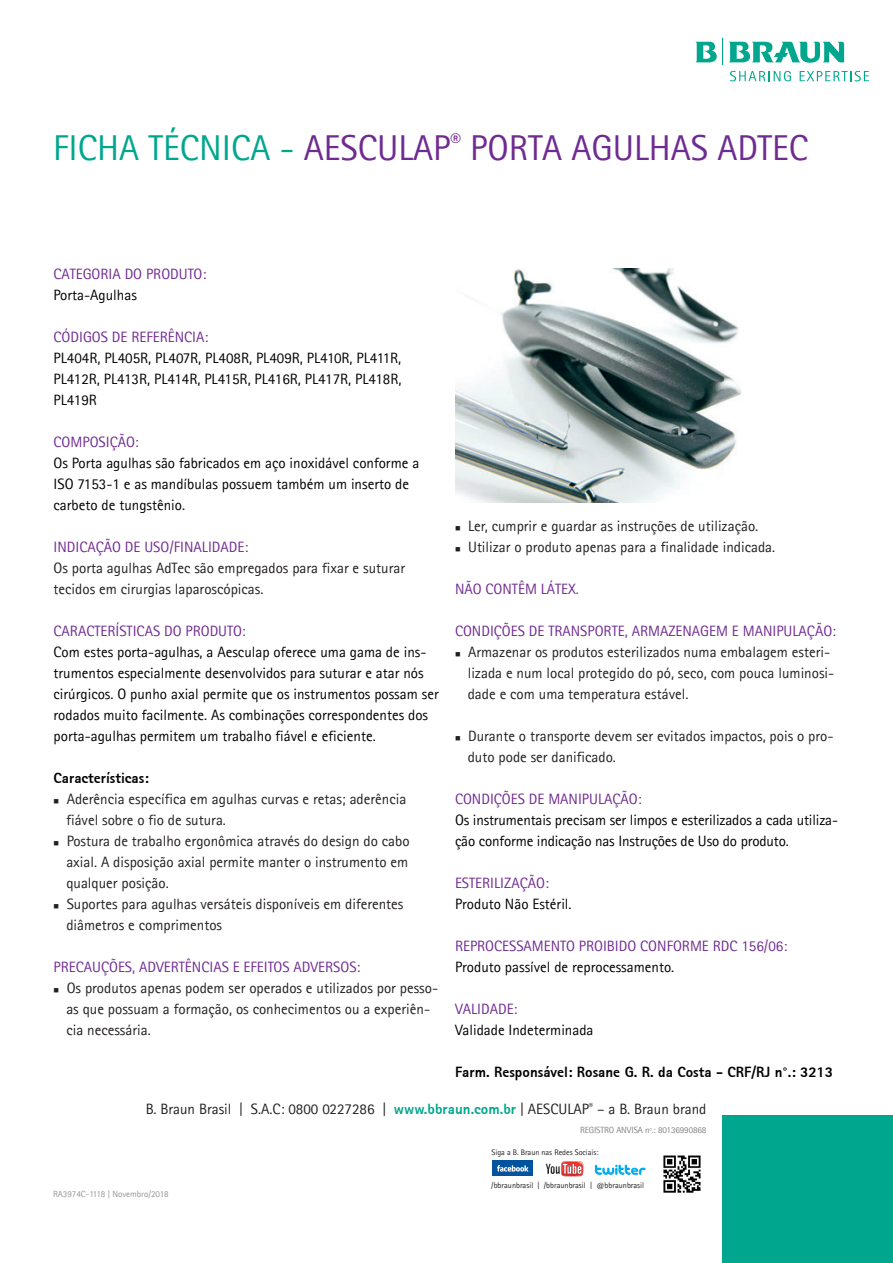
<style>
.page{position:relative;width:893px;height:1263px;background:#fff}
.page>*{position:absolute;margin:0;border:0;box-sizing:border-box;transform-origin:0 0}
.t1{font:36px "Rotis Sans Serif";color:#702b91}
.t2{font:15px/21px "Rotis Sans Serif";color:#231f20}
.t3{font:15px/21px "Rotis Sans Serif";color:#000}
.t4{font:15px "Rotis Sans Serif";color:#702b91}
.t5{font:700 15px "Rotis Sans Serif";color:#000}
.t6{font:9px "Rotis Sans Serif";letter-spacing:-.01em;color:#808285}
.t7{font:9px "Rotis Sans Serif";color:#939598}
.t8{font:8.1px "Rotis Sans Serif";color:#231f20}
.s1{color:#00a78e}
.s2{font-weight:700;color:#00a78e}
</style>
<div class="page">
<img style="left:455px;top:269px;width:286px;height:234px">
<svg style="left:730px;top:71px;width:61px;height:10px"></svg>
<svg style="left:800px;top:71px;width:69px;height:10px"></svg>
<svg style="left:729px;top:41px;width:115px;height:22px"></svg>
<svg style="left:695px;top:39px;width:28px;height:26px"></svg>
<div style="left:723px;top:1115px;width:170px;height:148px;background:#00a78e"></div>
<img style="left:663px;top:1155px;width:38px;height:38px">
<div style="left:493px;top:1161px;width:40px;height:15px;background:#01539e"></div>
<svg style="left:497px;top:1165px;width:33px;height:7px"></svg>
<svg style="left:595px;top:1165px;width:51px;height:10px"></svg>
<svg style="left:546px;top:1161px;width:37px;height:15px"></svg>
<h1 class="t1" style="left:53px;top:126px;width:757px"><span class="s1">FICHA TÉCNICA -</span> AESCULAP<sup>®</sup> PORTA AGULHAS ADTEC</h1>
<p class="t4" style="left:54px;top:265px;width:154px">CATEGORIA DO PRODUTO:</p>
<p class="t3" style="left:54px;top:284px;width:85px">Porta-Agulhas</p>
<p class="t4" style="left:54px;top:328px;width:156px">CÓDIGOS DE REFERÊNCIA:</p>
<p class="t3" style="left:54px;top:347px;width:349px;text-align:justify">PL404R, PL405R, PL407R, PL408R, PL409R, PL410R, PL411R, PL412R, PL413R, PL414R, PL415R, PL416R, PL417R, PL418R, PL419R</p>
<p class="t4" style="left:54px;top:433px;width:87px">COMPOSIÇÃO:</p>
<p class="t3" style="left:54px;top:452px;width:367px">Os Porta agulhas são fabricados em aço inoxidável conforme a<br>ISO 7153-1 e as mandíbulas possuem também um inserto de carbeto de tungstênio.</p>
<p class="t4" style="left:54px;top:538px;width:196px">INDICAÇÃO DE USO/FINALIDADE:</p>
<p class="t2" style="left:54px;top:557px;width:353px">Os porta agulhas AdTec são empregados para fixar e suturar tecidos em cirurgias laparoscópicas.</p>
<p class="t4" style="left:54px;top:622px;width:194px">CARACTERÍSTICAS DO PRODUTO:</p>
<p class="t3" style="left:54px;top:641px;width:387px">Com estes porta-agulhas, a Aesculap oferece uma gama de ins&shy;trumentos especialmente desenvolvidos para suturar e atar nós cirúrgicos. O punho axial permite que os instrumentos possam ser rodados muito facilmente. As combinações correspondentes dos porta-agulhas permitem um trabalho fiável e eficiente.</p>
<p class="t5" style="left:54px;top:768px;width:97px">Características:</p>
<p class="t2" style="left:66px;top:788px;width:341px;text-indent:-13px">■ Aderência específica em agulhas curvas e retas; aderência fiável sobre o fio de sutura.</p>
<p class="t2" style="left:66px;top:830px;width:345px;text-align:justify;text-indent:-13px">■ Postura de trabalho ergonômica através do design do cabo axial. A disposição axial permite manter o instrumento em qualquer posição.</p>
<p class="t2" style="left:66px;top:893px;width:339px;text-indent:-13px">■ Suportes para agulhas versáteis disponíveis em diferentes diâmetros e comprimentos</p>
<p class="t4" style="left:54px;top:958px;width:308px">PRECAUÇÕES, ADVERTÊNCIAS E EFEITOS ADVERSOS:</p>
<p class="t2" style="left:66px;top:977px;width:373px;text-indent:-13px">■ Os produtos apenas podem ser operados e utilizados por pesso&shy;as que possuam a formação, os conhecimentos ou a experiên&shy;cia necessária.</p>
<p class="t2" style="left:455px;top:515px;width:305px">■ Ler, cumprir e guardar as instruções de utilização.</p>
<p class="t2" style="left:455px;top:536px;width:322px">■ Utilizar o produto apenas para a finalidade indicada.</p>
<p class="t4" style="left:455px;top:580px;width:125px">NÃO CONTÊM LÁTEX.</p>
<p class="t4" style="left:455px;top:622px;width:383px">CONDIÇÕES DE TRANSPORTE, ARMAZENAGEM E MANIPULAÇÃO:</p>
<p class="t2" style="left:468px;top:641px;width:368px;text-indent:-13px">■ Armazenar os produtos esterilizados numa embalagem esteri&shy;lizada e num local protegido do pó, seco, com pouca luminosi&shy;dade e com uma temperatura estável.</p>
<p class="t2" style="left:468px;top:725px;width:367px;text-indent:-13px">■ Durante o transporte devem ser evitados impactos, pois o pro&shy;duto pode ser danificado.</p>
<p class="t4" style="left:455px;top:790px;width:188px">CONDIÇÕES DE MANIPULAÇÃO:</p>
<p class="t3" style="left:455px;top:809px;width:385px">Os instrumentais precisam ser limpos e esterilizados a cada utiliza&shy;ção conforme indicação nas Instruções de Uso do produto.</p>
<p class="t4" style="left:455px;top:874px;width:95px">ESTERILIZAÇÃO:</p>
<p class="t3" style="left:455px;top:893px;width:118px">Produto Não Estéril.</p>
<p class="t4" style="left:455px;top:937px;width:334px">REPROCESSAMENTO PROIBIDO CONFORME RDC 156/06:</p>
<p class="t3" style="left:455px;top:956px;width:221px">Produto passível de reprocessamento.</p>
<p class="t4" style="left:455px;top:1000px;width:64px">VALIDADE:</p>
<p class="t3" style="left:455px;top:1019px;width:140px">Validade Indeterminada</p>
<p class="t5" style="left:455px;top:1062px;width:380px">Farm. Responsável: Rosane G. R. da Costa - CRF/RJ n°.: 3213</p>
<p class="t2" style="left:146px;top:1098px;width:562px">B. Braun Brasil | S.A.C: 0800 0227286 | <span class="s2">www.bbraun.com.br</span> | AESCULAP<sup>®</sup> – a B. Braun brand</p>
<p class="t7" style="left:53px;top:1188px;width:117px">RA3974C-1118 | Novembro/2018</p>
<p class="t6" style="left:580px;top:1125px;width:128px">REGISTRO ANVISA nº.: 80136990868</p>
<p class="t8" style="left:492px;top:1147px;width:109px">Siga a B. Braun nas Redes Sociais:</p>
<p class="t8" style="left:491px;top:1181px;width:154px">/bbraunbrasil | /bbraunbrasil | @bbraunbrasil</p>
</div>
